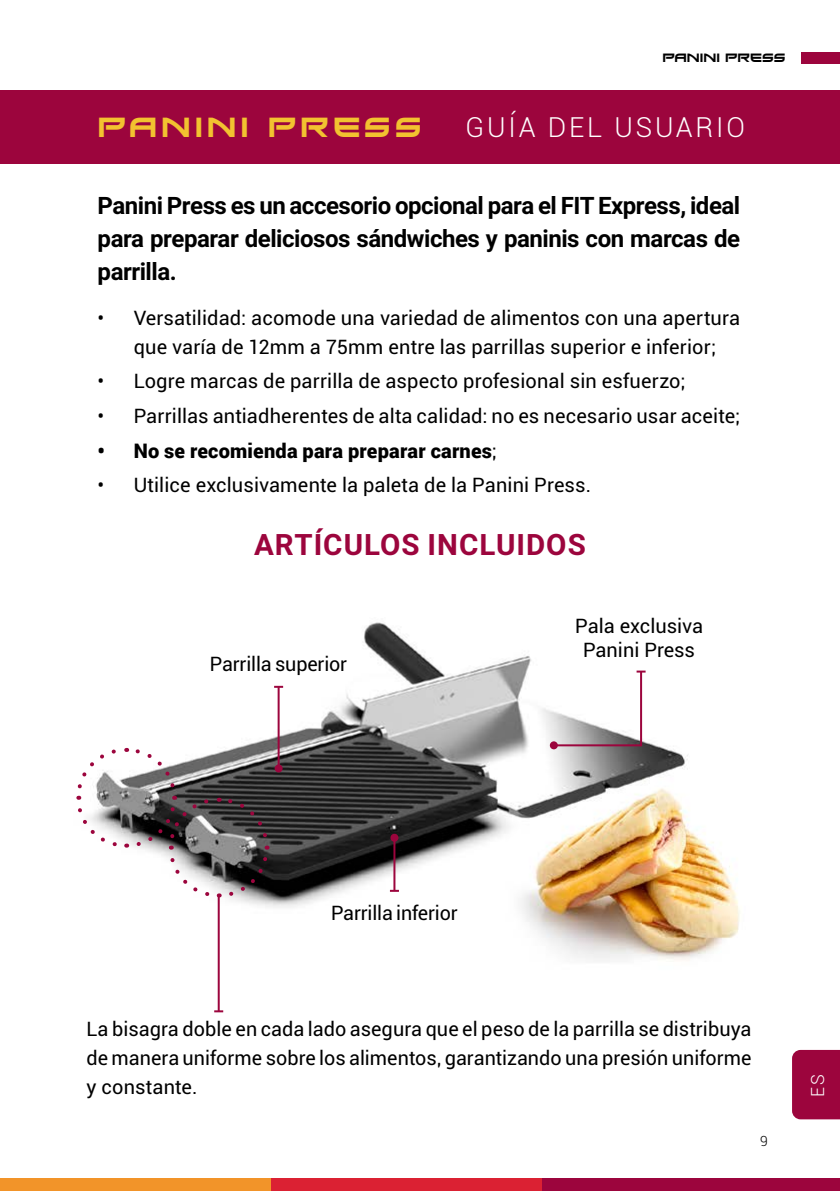
<style>
.page{position:relative;width:840px;height:1191px;background:#fff}
.page>*{position:absolute;margin:0;border:0;box-sizing:border-box;transform-origin:0 0}
.t1{font:700 29.4px "Roboto";letter-spacing:.035em;color:#9c053d}
.t2{font:300 27.4px "Roboto";letter-spacing:.1em;color:#fff}
.t3{font:27.4px "Xirod";letter-spacing:.14em;color:#f2c230}
.t4{font:700 24px/32.8px "Roboto";letter-spacing:-.02em;color:#000;text-align:justify}
.t5{font:20px/29px "Roboto";letter-spacing:.005em;color:#000;text-align:center}
.t6{font:900 20px "Roboto";letter-spacing:.01em;color:#000}
.t7{font:300 18px "Roboto";color:#fff}
.t8{font:300 14px "Roboto";color:#000}
.t9{font:12px "Xirod";color:#000}
.s1{font-weight:400}
</style>
<div class="page">
<img style="left:214px;top:622px;width:588px;height:498px">
<svg style="left:551px;top:669px;width:94px;height:78px"></svg>
<div style="left:549px;top:741px;width:8px;height:8px;background:#9c053d;border-radius:50%"></div>
<hr style="left:277px;top:687px;width:2px;height:81px;background:#9c053d">
<svg style="left:274px;top:686px;width:9px;height:2px"></svg>
<div style="left:274px;top:764px;width:8px;height:8px;background:#9c053d;border-radius:50%"></div>
<hr style="left:393px;top:837px;width:2px;height:54px;background:#9c053d">
<svg style="left:390px;top:890px;width:9px;height:2px"></svg>
<div style="left:390px;top:833px;width:8px;height:8px;background:#9c053d;border-radius:50%"></div>
<div style="left:0;top:90px;width:839px;height:74px;background:#9c053d"></div>
<svg style="left:76px;top:746px;width:194px;height:153px"></svg>
<hr style="left:217px;top:895px;width:2px;height:116px;background:#9c053d">
<svg style="left:214px;top:1010px;width:9px;height:2px"></svg>
<div style="left:0;top:1178px;width:271px;height:13px;background:#f29429"></div>
<div style="left:271px;top:1178px;width:271px;height:13px;background:#db2133"></div>
<div style="left:542px;top:1178px;width:297px;height:13px;background:#9c053d"></div>
<div style="left:800px;top:52px;width:39px;height:12px;background:#9c053d"></div>
<div style="left:791px;top:1050px;width:48px;height:69px;background:#9c053d"></div>
<p class="t9" style="left:662px;top:51px;width:124px">PANINI PRESS</p>
<h2 class="t3" style="left:98px;top:111px;width:325px">PANINI PRESS</h2>
<h2 class="t2" style="left:465px;top:108px;width:281px">GUÍA DEL USUARIO</h2>
<p class="t4" style="left:98px;top:188px;width:643px">Panini Press es un accesorio opcional para el FIT Express, ideal para preparar deliciosos sándwiches y paninis con marcas de parrilla.</p>
<p class="t5" style="left:98px;top:302px;width:643px">• Versatilidad: acomode una variedad de alimentos con una apertura que varía de 12mm a 75mm entre las parrillas superior e inferior;</p>
<p class="t5" style="left:98px;top:366px;width:589px">• Logre marcas de parrilla de aspecto profesional sin esfuerzo;</p>
<p class="t5" style="left:98px;top:401px;width:643px">• Parrillas antiadherentes de alta calidad: no es necesario usar aceite;</p>
<p class="t6" style="left:98px;top:436px;width:400px">• No se recomienda para preparar carnes<span class="s1">;</span></p>
<p class="t5" style="left:98px;top:470px;width:494px">• Utilice exclusivamente la paleta de la Panini Press.</p>
<h1 class="t1" style="left:254px;top:524px;width:333px">ARTÍCULOS INCLUIDOS</h1>
<p class="t5" style="left:210px;top:648px;width:139px">Parrilla superior</p>
<p class="t5" style="left:575px;top:613px;width:129px;line-height:24px">Pala exclusiva<br>Panini Press</p>
<p class="t5" style="left:331px;top:897px;width:128px">Parrilla inferior</p>
<p class="t5" style="left:86px;top:1013px;width:666px;text-align:justify">La bisagra doble en cada lado asegura que el peso de la parrilla se distribuya de manera uniforme sobre los alimentos, garantizando una presión uniforme y constante.</p>
<p class="t8" style="left:759px;top:1131px;width:9px">9</p>
<p class="t7" style="left:804px;top:1096px;width:24px;rotate:-90deg">ES</p>
</div>
